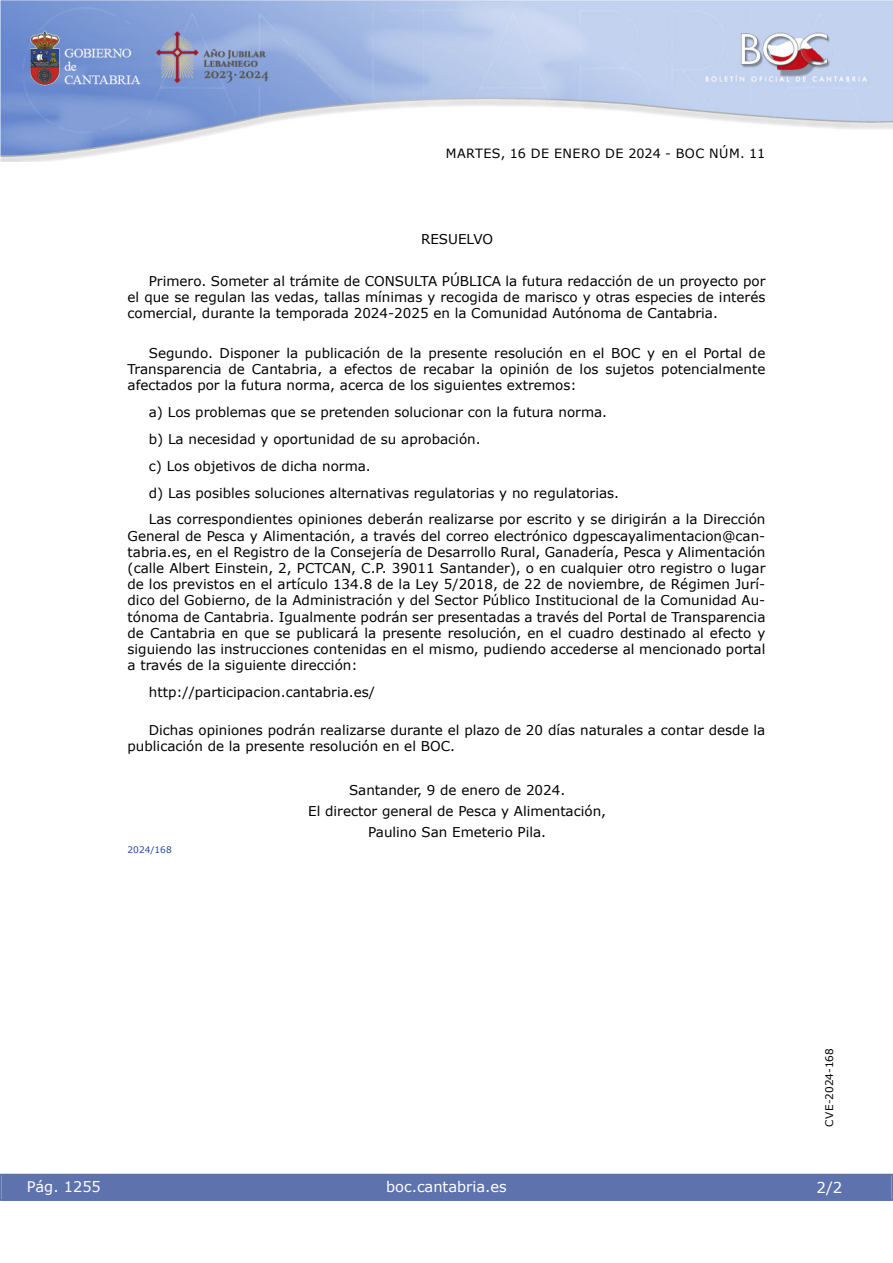
<style>
.page{position:relative;width:893px;height:1263px;background:#fff}
.page>*{position:absolute;margin:0;border:0;box-sizing:border-box;transform-origin:0 0}
.t1{font:15px "Verdana";color:#fff}
.t2{font:14.55px "Verdana";color:#fff}
.inicio_de_parrafo{font:13.5px/16.2px "Verdana";color:#000;text-align:justify}
.center{font:13.5px "Verdana";color:#000}
.t3{font:12.75px "Verdana";letter-spacing:.035em;color:#000}
.t4{font:10.5px "Verdana";color:#000}
.numero_exp{font:9px "Verdana";color:#27459e}
</style>
<div class="page">
<img style="left:0;top:0;width:893px;height:161px">
<div style="left:1px;top:1174px;width:890px;height:27px;background:#5e73ae"></div>
<p class="t3" style="left:446px;top:144px;width:321px">MARTES, 16 DE ENERO DE 2024 - BOC NÚM. 11</p>
<p class="center" style="left:421px;top:230px;width:74px">RESUELVO</p>
<p class="inicio_de_parrafo" style="left:128px;top:273px;width:639px;text-indent:21px">Primero. Someter al trámite de CONSULTA PÚBLICA la futura redacción de un proyecto por el que se regulan las vedas, tallas mínimas y recogida de marisco y otras especies de interés comercial, durante la temporada 2024-2025 en la Comunidad Autónoma de Cantabria.</p>
<p class="inicio_de_parrafo" style="left:128px;top:345px;width:639px;text-indent:21px">Segundo. Disponer la publicación de la presente resolución en el BOC y en el Portal de Transparencia de Cantabria, a efectos de recabar la opinión de los sujetos potencialmente afectados por la futura norma, acerca de los siguientes extremos:</p>
<p class="inicio_de_parrafo" style="left:149px;top:404px;width:460px">a) Los problemas que se pretenden solucionar con la futura norma.</p>
<p class="inicio_de_parrafo" style="left:149px;top:431px;width:333px">b) La necesidad y oportunidad de su aprobación.</p>
<p class="inicio_de_parrafo" style="left:149px;top:458px;width:223px">c) Los objetivos de dicha norma.</p>
<p class="inicio_de_parrafo" style="left:149px;top:484px;width:472px">d) Las posibles soluciones alternativas regulatorias y no regulatorias.</p>
<p class="inicio_de_parrafo" style="left:128px;top:511px;width:639px;text-indent:21px">Las correspondientes opiniones deberán realizarse por escrito y se dirigirán a la Dirección General de Pesca y Alimentación, a través del correo electrónico dgpescayalimentacion@can&shy;tabria.es, en el Registro de la Consejería de Desarrollo Rural, Ganadería, Pesca y Alimentación (calle Albert Einstein, 2, PCTCAN, C.P. 39011 Santander), o en cualquier otro registro o lugar de los previstos en el artículo 134.8 de la Ley 5/2018, de 22 de noviembre, de Régimen Jurí&shy;dico del Gobierno, de la Administración y del Sector Público Institucional de la Comunidad Au&shy;tónoma de Cantabria. Igualmente podrán ser presentadas a través del Portal de Transparencia de Cantabria en que se publicará la presente resolución, en el cuadro destinado al efecto y siguiendo las instrucciones contenidas en el mismo, pudiendo accederse al mencionado portal a través de la siguiente dirección:</p>
<p class="center" style="left:149px;top:683px;width:228px">http://participacion.cantabria.es/</p>
<p class="inicio_de_parrafo" style="left:128px;top:722px;width:639px;text-indent:21px">Dichas opiniones podrán realizarse durante el plazo de 20 días naturales a contar desde la publicación de la presente resolución en el BOC.</p>
<p class="center" style="left:349px;top:781px;width:218px">Santander, 9 de enero de 2024.</p>
<p class="center" style="left:308px;top:802px;width:299px">El director general de Pesca y Alimentación,</p>
<p class="center" style="left:368px;top:823px;width:180px">Paulino San Emeterio Pila.</p>
<p class="numero_exp" style="left:128px;top:843px;width:46px">2024/168</p>
<p class="t2" style="left:27px;top:1177px;width:76px">Pág. 1255</p>
<p class="t2" style="left:386px;top:1177px;width:122px">boc.cantabria.es</p>
<p class="t4" style="left:822px;top:1126px;width:80px;rotate:-90deg">CVE-2024-168</p>
<p class="t1" style="left:816px;top:1177px;width:27px">2/2</p>
</div>
